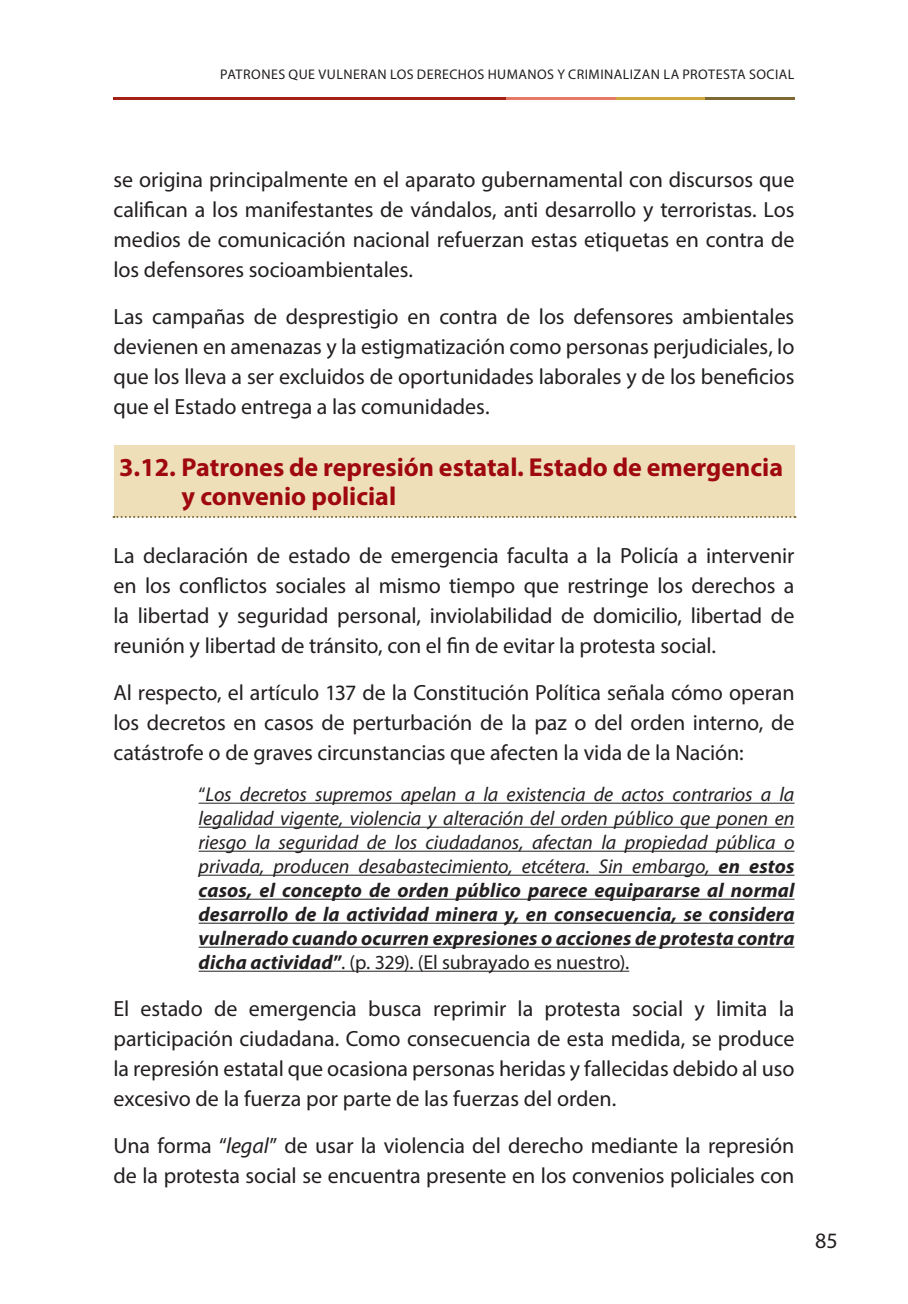
<style>
.page{position:relative;width:908px;height:1304px;background:#fff}
.page>*{position:absolute;margin:0;border:0;box-sizing:border-box;transform-origin:0 0}
.Subtitulo_1{font:700 26px/28.6px "Myriad Pro";color:#9f080e}
.cuerpo{font:22px/30px "Myriad Pro";letter-spacing:-.005em;color:#231f20;text-align:justify}
.Cita{font:italic 20px/24px "Myriad Pro";color:#231f20;text-align:justify}
.t1{font:14px "Myriad Pro";letter-spacing:.035em;color:#231f20}
.s1{font-style:normal}
.s2{font-weight:700}
.s3{font-weight:700;font-style:normal}
.s4{font-style:italic}
</style>
<div class="page">
<hr style="left:113px;top:97px;width:602px;height:3px;background:#a52117">
<hr style="left:506px;top:97px;width:272px;height:3px;background:#e67966">
<hr style="left:615px;top:97px;width:179px;height:3px;background:#cca739">
<hr style="left:704px;top:97px;width:90px;height:3px;background:#7e6834">
<div style="left:113px;top:445px;width:681px;height:72px;background:#eedfb9"></div>
<svg style="left:113px;top:516px;width:682px;height:2px"></svg>
<hr style="left:198px;top:803px;width:596px;height:1px;background:#231f20">
<hr style="left:198px;top:827px;width:596px;height:1px;background:#231f20">
<hr style="left:198px;top:851px;width:596px;height:1px;background:#231f20">
<hr style="left:198px;top:875px;width:596px;height:1px;background:#231f20">
<hr style="left:198px;top:899px;width:596px;height:1px;background:#231f20">
<hr style="left:198px;top:923px;width:596px;height:1px;background:#231f20">
<hr style="left:198px;top:947px;width:596px;height:1px;background:#231f20">
<hr style="left:198px;top:971px;width:431px;height:1px;background:#231f20">
<p class="t1" style="left:220px;top:66px;width:575px">PATRONES QUE VULNERAN LOS DERECHOS HUMANOS Y CRIMINALIZAN LA PROTESTA SOCIAL</p>
<p class="cuerpo" style="left:113px;top:164px;width:682px">se origina principalmente en el aparato gubernamental con discursos que califican a los manifestantes de vándalos, anti desarrollo y terroristas. Los medios de comunicación nacional refuerzan estas etiquetas en contra de los defensores socioambientales.</p>
<p class="cuerpo" style="left:113px;top:301px;width:682px">Las campañas de desprestigio en contra de los defensores ambientales devienen en amenazas y la estigmatización como personas perjudiciales, lo que los lleva a ser excluidos de oportunidades laborales y de los beneficios que el Estado entrega a las comunidades.</p>
<p class="Subtitulo_1" style="left:181px;top:452px;width:602px;text-indent:-62px">3.12. Patrones de represión estatal. Estado de emergencia y convenio policial</p>
<p class="cuerpo" style="left:113px;top:540px;width:682px">La declaración de estado de emergencia faculta a la Policía a intervenir en los conflictos sociales al mismo tiempo que restringe los derechos a la libertad y seguridad personal, inviolabilidad de domicilio, libertad de reunión y libertad de tránsito, con el fin de evitar la protesta social.</p>
<p class="cuerpo" style="left:113px;top:677px;width:682px">Al respecto, el artículo 137 de la Constitución Política señala cómo operan los decretos en casos de perturbación de la paz o del orden interno, de catástrofe o de graves circunstancias que afecten la vida de la Nación:</p>
<p class="Cita" style="left:198px;top:782px;width:597px"><span class="s1">“</span>Los decretos supremos apelan a la existencia de actos contrarios a la legalidad vigente, violencia y alteración del orden público que ponen en riesgo la seguridad de los ciudadanos, afectan la propiedad pública o privada, producen desabastecimiento, etcétera. Sin embargo, <span class="s2">en estos casos, el concepto de orden público parece equipararse al normal desarrollo de la actividad minera y, en consecuencia, se considera vulnerado cuando ocurren expresiones o acciones de protesta contra dicha actividad</span><span class="s3">”</span><span class="s1">. (p. 329). (El subrayado es nuestro).</span></p>
<p class="cuerpo" style="left:113px;top:993px;width:682px">El estado de emergencia busca reprimir la protesta social y limita la participación ciudadana. Como consecuencia de esta medida, se produce la represión estatal que ocasiona personas heridas y fallecidas debido al uso excesivo de la fuerza por parte de las fuerzas del orden.</p>
<p class="cuerpo" style="left:113px;top:1130px;width:682px">Una forma “<span class="s4">legal</span>” de usar la violencia del derecho mediante la represión de la protesta social se encuentra presente en los convenios policiales con</p>
<p class="cuerpo" style="left:814px;top:1225px;width:24px">85</p>
</div>
